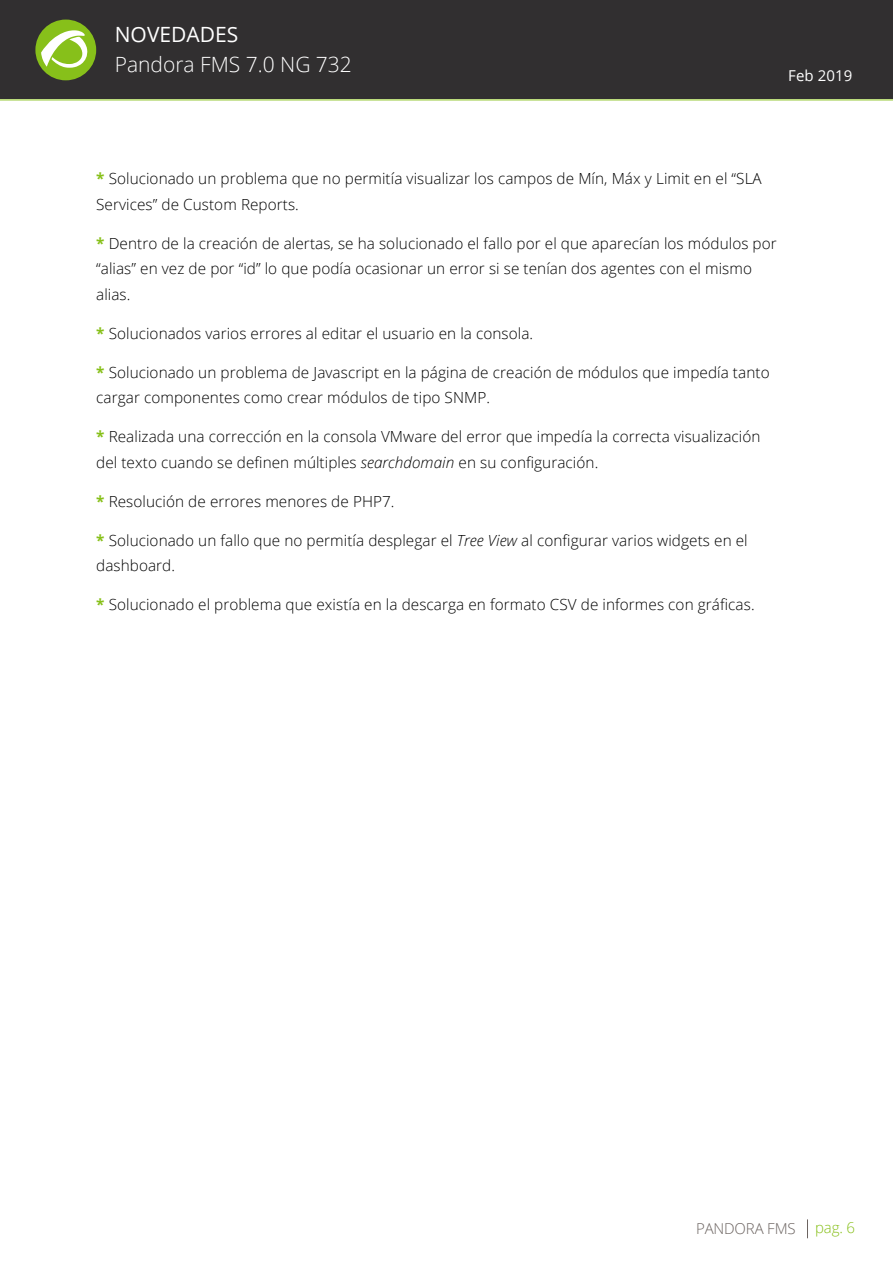
<style>
.page{position:relative;width:893px;height:1263px;background:#fff}
.page>*{position:absolute;margin:0;border:0;box-sizing:border-box;transform-origin:0 0}
.t1{font:300 21px "Open Sans";color:#fff}
.t2{font:21px "Open Sans";color:#fff}
.t3{font:300 15.3px/25.5px "Open Sans";letter-spacing:.005em;color:#000}
.t4{font:300 15px "Open Sans";letter-spacing:-.01em;color:#6b6360}
.t5{font:15px "Open Sans";letter-spacing:.005em;color:#fff}
.t6{font:300 15px "Open Sans";color:#87c01a}
.s1{font-weight:700;color:#87c01a}
.s2{font-style:italic}
</style>
<div class="page">
<div style="left:0;top:0;width:893px;height:99px;background:#312f30"></div>
<svg style="left:807px;top:1219px;width:1px;height:19px"></svg>
<div style="left:35px;top:20px;width:61px;height:60px;background:#87c01a;border-radius:50%"></div>
<svg style="left:41px;top:30px;width:47px;height:38px"></svg>
<hr style="left:0;top:100px;width:893px;height:1px;background:#87c01a">
<h1 class="t2" style="left:115px;top:20px;width:125px">NOVEDADES</h1>
<h1 class="t1" style="left:115px;top:50px;width:239px">Pandora FMS 7.0 NG 732</h1>
<p class="t5" style="left:788px;top:65px;width:66px">Feb 2019</p>
<p class="t3" style="left:96px;top:166px;width:667px"><span class="s1">*</span> Solucionado un problema que no permitía visualizar los campos de Mín, Máx y Limit en el “SLA<br>Services” de Custom Reports.</p>
<p class="t3" style="left:96px;top:230px;width:682px"><span class="s1">*</span> Dentro de la creación de alertas, se ha solucionado el fallo por el que aparecían los módulos por “alias” en vez de por “id” lo que podía ocasionar un error si se tenían dos agentes con el mismo alias.</p>
<p class="t3" style="left:96px;top:320px;width:439px"><span class="s1">*</span> Solucionados varios errores al editar el usuario en la consola.</p>
<p class="t3" style="left:96px;top:359px;width:675px"><span class="s1">*</span> Solucionado un problema de Javascript en la página de creación de módulos que impedía tanto cargar componentes como crear módulos de tipo SNMP.</p>
<p class="t3" style="left:96px;top:424px;width:666px"><span class="s1">*</span> Realizada una corrección en la consola VMware del error que impedía la correcta visualización del texto cuando se definen múltiples <span class="s2">searchdomain</span> en su configuración.</p>
<p class="t3" style="left:96px;top:488px;width:300px"><span class="s1">*</span> Resolución de errores menores de PHP7.</p>
<p class="t3" style="left:96px;top:527px;width:653px"><span class="s1">*</span> Solucionado un fallo que no permitía desplegar el <span class="s2">Tree View</span> al configurar varios widgets en el dashboard.</p>
<p class="t3" style="left:96px;top:592px;width:660px"><span class="s1">*</span> Solucionado el problema que existía en la descarga en formato CSV de informes con gráficas.</p>
<p class="t4" style="left:696px;top:1218px;width:101px">PANDORA FMS</p>
<p class="t6" style="left:815px;top:1217px;width:42px">pag. 6</p>
</div>
